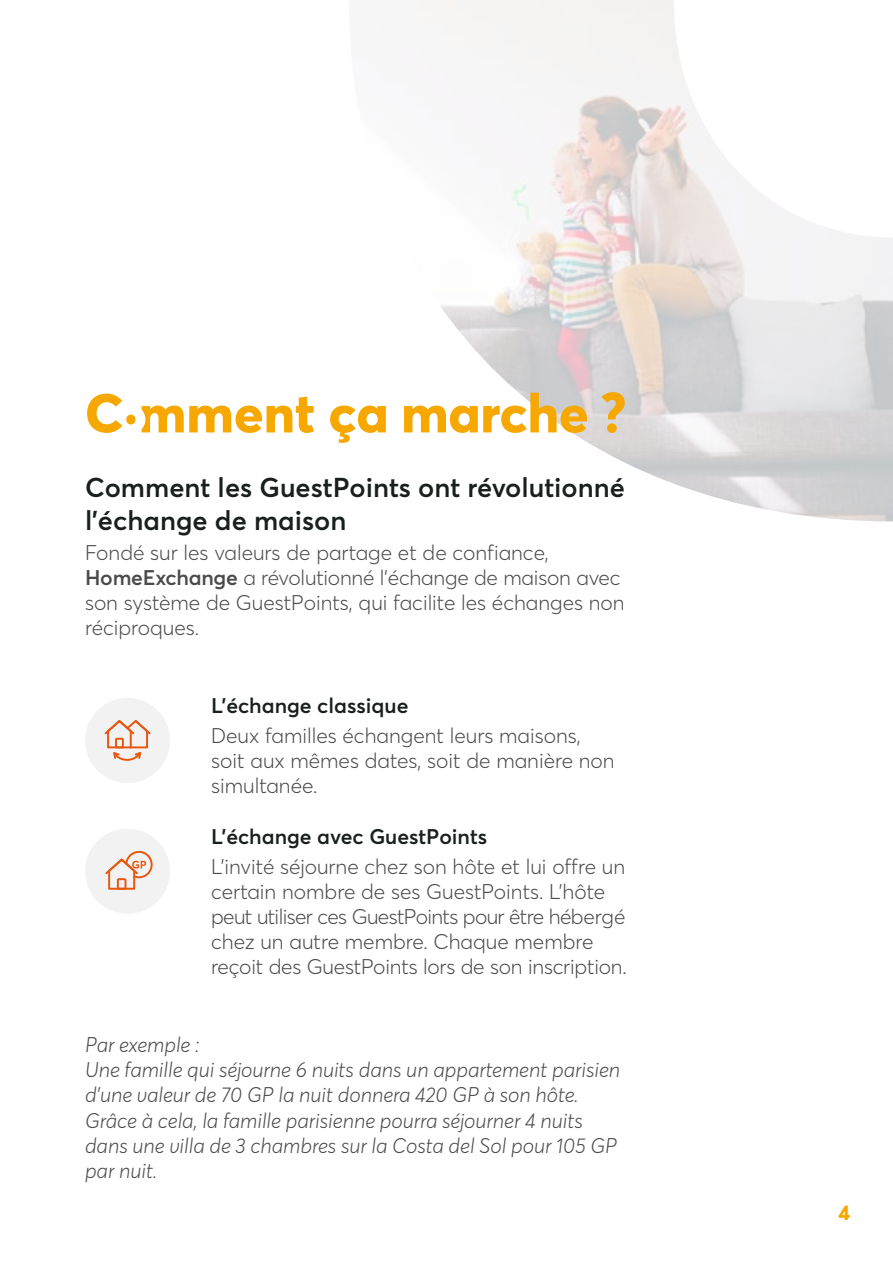
<style>
.page{position:relative;width:893px;height:1263px;background:#fff}
.page>*{position:absolute;margin:0;border:0;box-sizing:border-box;transform-origin:0 0}
.t1{font:800 54px "Averta Std PE";letter-spacing:-.005em;color:#f7a800}
.t2{font:600 27px/32.4px "Averta Std PE";color:#191f1d}
.t3{font:300 21px/25.2px "Averta Std PE";color:#4a4a4a}
.t4{font:italic 300 21px/25.2px "Averta Std PE";color:#4a4a4a}
.t5{font:600 21px "Averta Std PE";color:#191f1d}
.t6{font:800 21px "Averta Std PE";color:#f7a800}
.s1{font-weight:600}
</style>
<div class="page">
<img style="left:421px;top:0;width:472px;height:521px">
<div style="left:85px;top:829px;width:85px;height:85px;background:#f2f2f2;border-radius:50%"></div>
<svg style="left:105px;top:850px;width:48px;height:40px"></svg>
<div style="left:85px;top:698px;width:85px;height:85px;background:#f2f2f2;border-radius:50%"></div>
<svg style="left:105px;top:720px;width:46px;height:41px"></svg>
<svg style="left:87px;top:394px;width:35px;height:39px"></svg>
<svg style="left:142px;top:397px;width:172px;height:36px"></svg>
<div style="left:126px;top:415px;width:9px;height:9px;background:#f7a800;border-radius:50%"></div>
<h1 class="t1" style="left:328px;top:375px;width:299px">ça marche ?</h1>
<p class="t2" style="left:85px;top:470px;width:541px">Comment les GuestPoints ont révolutionné l’échange de maison</p>
<p class="t3" style="left:85px;top:539px;width:541px">Fondé sur les valeurs de partage et de confiance, <span class="s1">HomeExchange</span> a révolutionné l’échange de maison avec son système de GuestPoints, qui facilite les échanges non réciproques.</p>
<p class="t5" style="left:211px;top:691px;width:199px">L’échange classique</p>
<p class="t3" style="left:211px;top:722px;width:405px">Deux familles échangent leurs maisons, soit aux mêmes dates, soit de manière non simultanée.</p>
<p class="t5" style="left:211px;top:821px;width:277px">L’échange avec GuestPoints</p>
<p class="t3" style="left:211px;top:853px;width:417px">L’invité séjourne chez son hôte et lui offre un certain nombre de ses GuestPoints. L’hôte peut utiliser ces GuestPoints pour être hébergé chez un autre membre. Chaque membre reçoit des GuestPoints lors de son inscription.</p>
<p class="t4" style="left:85px;top:1032px;width:537px">Par exemple :<br>Une famille qui séjourne 6 nuits dans un appartement parisien d’une valeur de 70 GP la nuit donnera 420 GP à son hôte.<br>Grâce à cela, la famille parisienne pourra séjourner 4 nuits dans une villa de 3 chambres sur la Costa del Sol pour 105 GP par nuit.</p>
<p class="t6" style="left:839px;top:1198px;width:13px">4</p>
</div>
